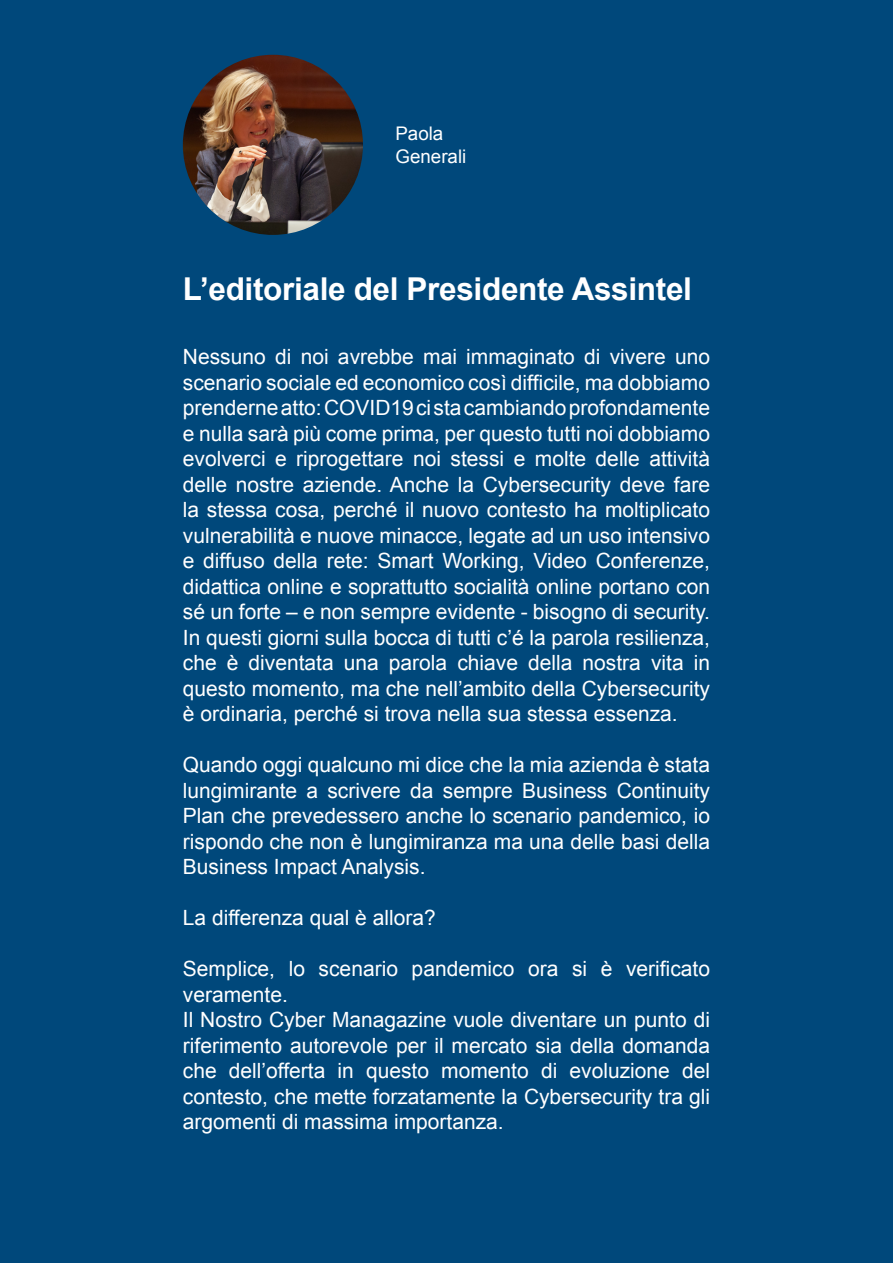
<style>
.page{position:relative;width:893px;height:1263px;background:#00487b}
.page>*{position:absolute;margin:0;border:0;box-sizing:border-box;transform-origin:0 0}
.t1{font:700 31.5px "Arial";letter-spacing:-.01em;color:#fff}
.t2{font:21px/25.5px "Arial";color:#fff;text-align:justify}
.t3{font:18.75px "Arial";color:#fff}
</style>
<div class="page">
<img style="left:183px;top:55px;width:180px;height:180px;border-radius:90px">
<p class="t3" style="left:395px;top:122px;width:49px">Paola</p>
<p class="t3" style="left:395px;top:144px;width:72px">Generali</p>
<p class="t1" style="left:183px;top:269px;width:511px">L’editoriale del Presidente Assintel</p>
<p class="t2" style="left:183px;top:344px;width:529px">Nessuno di noi avrebbe mai immaginato di vivere uno scenario sociale ed economico così difficile, ma dobbiamo prenderne atto: COVID19 ci sta cambiando profondamente e nulla sarà più come prima, per questo tutti noi dobbiamo evolverci e riprogettare noi stessi e molte delle attività delle nostre aziende. Anche la Cybersecurity deve fare la stessa cosa, perché il nuovo contesto ha moltiplicato vulnerabilità e nuove minacce, legate ad un uso intensivo e diffuso della rete: Smart Working, Video Conferenze, didattica online e soprattutto socialità online portano con sé un forte – e non sempre evidente - bisogno di security.<br>In questi giorni sulla bocca di tutti c’é la parola resilienza, che è diventata una parola chiave della nostra vita in questo momento, ma che nell’ambito della Cybersecurity è ordinaria, perché si trova nella sua stessa essenza.</p>
<p class="t2" style="left:183px;top:752px;width:529px">Quando oggi qualcuno mi dice che la mia azienda è stata lungimirante a scrivere da sempre Business Continuity Plan che prevedessero anche lo scenario pandemico, io rispondo che non è lungimiranza ma una delle basi della Business Impact Analysis.</p>
<p class="t2" style="left:183px;top:905px;width:254px">La differenza qual è allora?</p>
<p class="t2" style="left:183px;top:956px;width:529px">Semplice, lo scenario pandemico ora si è verificato veramente.</p>
<p class="t2" style="left:183px;top:1007px;width:529px">Il Nostro Cyber Managazine vuole diventare un punto di riferimento autorevole per il mercato sia della domanda che dell’offerta in questo momento di evoluzione del contesto, che mette forzatamente la Cybersecurity tra gli argomenti di massima importanza.</p>
</div>
